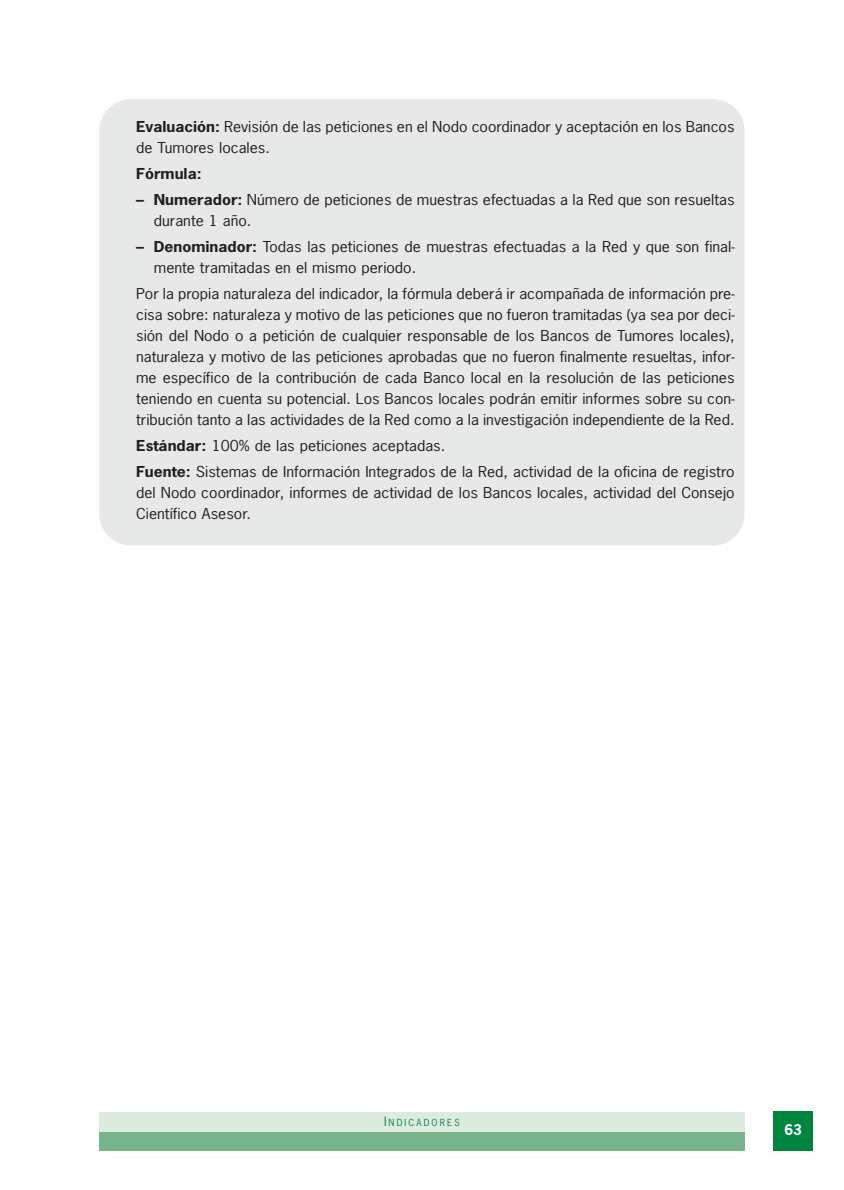
<style>
.page{position:relative;width:844px;height:1190px;background:#fff}
.page>*{position:absolute;margin:0;border:0;box-sizing:border-box;transform-origin:0 0}
.t1{font:14.17px/21px "News Gothic";color:#231f20;scale:1.11 1}
.t2{font:700 14.17px "News Gothic";color:#231f20;scale:1.11 1}
.t3{font:700 14px "News Gothic";color:#fff}
.t4{font:9.1px "News Gothic";letter-spacing:.23em;color:#00853f}
.s1{font-weight:700}
.s2{font-size:12.25px}
</style>
<div class="page">
<div style="left:773px;top:1111px;width:40px;height:40px;background:#00853f"></div>
<div style="left:99px;top:1131px;width:645px;height:20px;background:#79b58b"></div>
<div style="left:99px;top:1112px;width:645px;height:19px;background:#ddebe0"></div>
<div style="left:99px;top:99px;width:645px;height:447px;background:#e7e8e8;border-radius:32px"></div>
<p class="t1" style="left:136px;top:118px;width:540px"><span class="s1">Evaluación:</span> Revisión de las peticiones en el Nodo coordinador y aceptación en los Bancos de Tumores locales.</p>
<p class="t2" style="left:136px;top:168px;width:60px">Fórmula:</p>
<p class="t1" style="left:154px;top:191px;width:524px;text-indent:-18px"><span class="s1">– Numerador:</span> Número de peticiones de muestras efectuadas a la Red que son resueltas durante 1 año.</p>
<p class="t1" style="left:154px;top:238px;width:524px;text-indent:-18px"><span class="s1">– Denominador:</span> Todas las peticiones de muestras efectuadas a la Red y que son final&shy;mente tramitadas en el mismo periodo.</p>
<p class="t1" style="left:136px;top:285px;width:540px;text-align:justify">Por la propia naturaleza del indicador, la fórmula deberá ir acompañada de información pre&shy;cisa sobre: naturaleza y motivo de las peticiones que no fueron tramitadas (ya sea por deci&shy;sión del Nodo o a petición de cualquier responsable de los Bancos de Tumores locales), naturaleza y motivo de las peticiones aprobadas que no fueron finalmente resueltas, infor&shy;me específico de la contribución de cada Banco local en la resolución de las peticiones teniendo en cuenta su potencial. Los Bancos locales podrán emitir informes sobre su con&shy;tribución tanto a las actividades de la Red como a la investigación independiente de la Red.</p>
<p class="t1" style="left:136px;top:434px;width:540px;line-height:25.9px"><span class="s1">Estándar:</span> 100% de las peticiones aceptadas.<br><span class="s1">Fuente:</span> Sistemas de Información Integrados de la Red, actividad de la oficina de registro</p>
<p class="t1" style="left:136px;top:483px;width:540px">del Nodo coordinador, informes de actividad de los Bancos locales, actividad del Consejo<br>Científico Asesor.</p>
<p class="t4" style="left:384px;top:1119px;width:77px"><span class="s2">I</span>NDICADORES</p>
<p class="t3" style="left:784px;top:1124px;width:19px">63</p>
</div>
